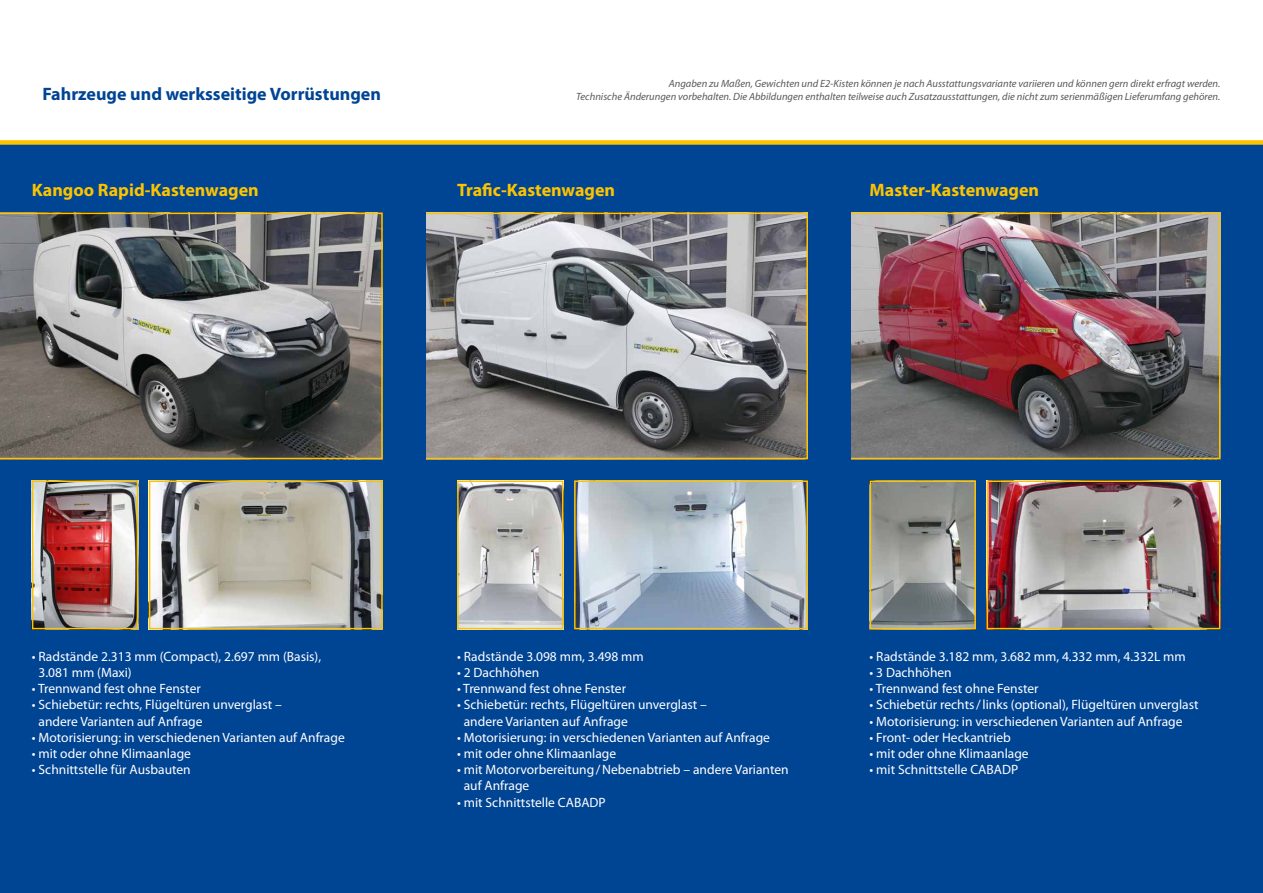
<style>
.page{position:relative;width:1263px;height:893px;background:#fff}
.page>*{position:absolute;margin:0;border:0;box-sizing:border-box;transform-origin:0 0}
.t1{font:700 18px "Myriad Pro";color:#fcc400}
.t2{font:700 18px "Myriad Pro";color:#004494}
.t3{font:13.5px/16.2px "Myriad Pro";color:#fff}
.t4{font:italic 10.5px/12.6px "Myriad Pro";color:#58585a;text-align:right}
</style>
<div class="page">
<div style="left:0;top:142px;width:1263px;height:751px;background:#004494"></div>
<div style="left:0;top:140px;width:1263px;height:5px;background:#fcc400"></div>
<svg style="left:0;top:213px;width:383px;height:246px;background:#72726e"></svg>
<img style="left:152px;top:483px;width:228px;height:143px">
<div style="left:149px;top:480px;width:234px;height:149px;border:2px solid #fcc400"></div>
<img style="left:35px;top:483px;width:100px;height:143px">
<div style="left:32px;top:480px;width:106px;height:149px;border:2px solid #fcc400"></div>
<img style="left:460px;top:483px;width:100px;height:143px">
<div style="left:457px;top:480px;width:106px;height:149px;border:2px solid #fcc400"></div>
<img style="left:577px;top:483px;width:228px;height:143px">
<div style="left:574px;top:480px;width:234px;height:149px;border:2px solid #fcc400"></div>
<img style="left:989px;top:483px;width:228px;height:143px">
<div style="left:986px;top:480px;width:234px;height:149px;border:2px solid #fcc400"></div>
<img style="left:873px;top:483px;width:100px;height:143px">
<div style="left:870px;top:480px;width:106px;height:149px;border:2px solid #fcc400"></div>
<img style="left:426px;top:216px;width:379px;height:240px">
<div style="left:412px;top:213px;width:396px;height:246px;border:2px solid #fcc400"></div>
<img style="left:851px;top:216px;width:366px;height:240px">
<div style="left:838px;top:213px;width:382px;height:246px;border:2px solid #fcc400"></div>
<div style="left:404px;top:204px;width:21px;height:264px;background:#004494"></div>
<div style="left:829px;top:204px;width:21px;height:264px;background:#004494"></div>
<h1 class="t2" style="left:43px;top:82px;width:340px">Fahrzeuge und werksseitige Vorrüstungen</h1>
<p class="t4" style="left:576px;top:77px;width:646px">Angaben zu Maßen, Gewichten und E2-Kisten können je nach Ausstattungsvariante variieren und können gern direkt erfragt werden.<br>Technische Änderungen vorbehalten. Die Abbildungen enthalten teilweise auch Zusatzausstattungen, die nicht zum serienmäßigen Lieferumfang gehören.</p>
<h1 class="t1" style="left:32px;top:179px;width:228px">Kangoo Rapid-Kastenwagen</h1>
<h1 class="t1" style="left:457px;top:179px;width:159px">Trafic-Kastenwagen</h1>
<h1 class="t1" style="left:870px;top:179px;width:171px">Master-Kastenwagen</h1>
<p class="t3" style="left:39px;top:648px;width:284px;text-indent:-7px">• Radstände 2.313 mm (Compact), 2.697 mm (Basis),<br>3.081 mm (Maxi)</p>
<p class="t3" style="left:32px;top:680px;width:170px">• Trennwand fest ohne Fenster</p>
<p class="t3" style="left:39px;top:696px;width:245px;text-indent:-7px">• Schiebetür: rechts, Flügeltüren unverglast – andere Varianten auf Anfrage</p>
<p class="t3" style="left:32px;top:729px;width:314px">• Motorisierung: in verschiedenen Varianten auf Anfrage</p>
<p class="t3" style="left:32px;top:745px;width:161px">• mit oder ohne Klimaanlage</p>
<p class="t3" style="left:32px;top:761px;width:160px">• Schnittstelle für Ausbauten</p>
<p class="t3" style="left:457px;top:648px;width:188px">• Radstände 3.098 mm, 3.498 mm</p>
<p class="t3" style="left:457px;top:664px;width:84px">• 2 Dachhöhen</p>
<p class="t3" style="left:457px;top:680px;width:170px">• Trennwand fest ohne Fenster</p>
<p class="t3" style="left:464px;top:696px;width:245px;text-indent:-7px">• Schiebetür: rechts, Flügeltüren unverglast – andere Varianten auf Anfrage</p>
<p class="t3" style="left:457px;top:729px;width:314px">• Motorisierung: in verschiedenen Varianten auf Anfrage</p>
<p class="t3" style="left:457px;top:745px;width:161px">• mit oder ohne Klimaanlage</p>
<p class="t3" style="left:464px;top:761px;width:326px;text-indent:-7px">• mit Motorvorbereitung/Nebenabtrieb – andere Varianten auf Anfrage</p>
<p class="t3" style="left:457px;top:794px;width:150px">• mit Schnittstelle CABADP</p>
<p class="t3" style="left:870px;top:648px;width:318px">• Radstände 3.182 mm, 3.682 mm, 4.332 mm, 4.332L mm</p>
<p class="t3" style="left:870px;top:664px;width:84px">• 3 Dachhöhen</p>
<p class="t3" style="left:870px;top:680px;width:170px">• Trennwand fest ohne Fenster</p>
<p class="t3" style="left:870px;top:696px;width:330px">• Schiebetür rechts/links (optional), Flügeltüren unverglast</p>
<p class="t3" style="left:870px;top:713px;width:314px">• Motorisierung: in verschiedenen Varianten auf Anfrage</p>
<p class="t3" style="left:870px;top:729px;width:143px">• Front- oder Heckantrieb</p>
<p class="t3" style="left:870px;top:745px;width:161px">• mit oder ohne Klimaanlage</p>
<p class="t3" style="left:870px;top:761px;width:150px">• mit Schnittstelle CABADP</p>
</div>
